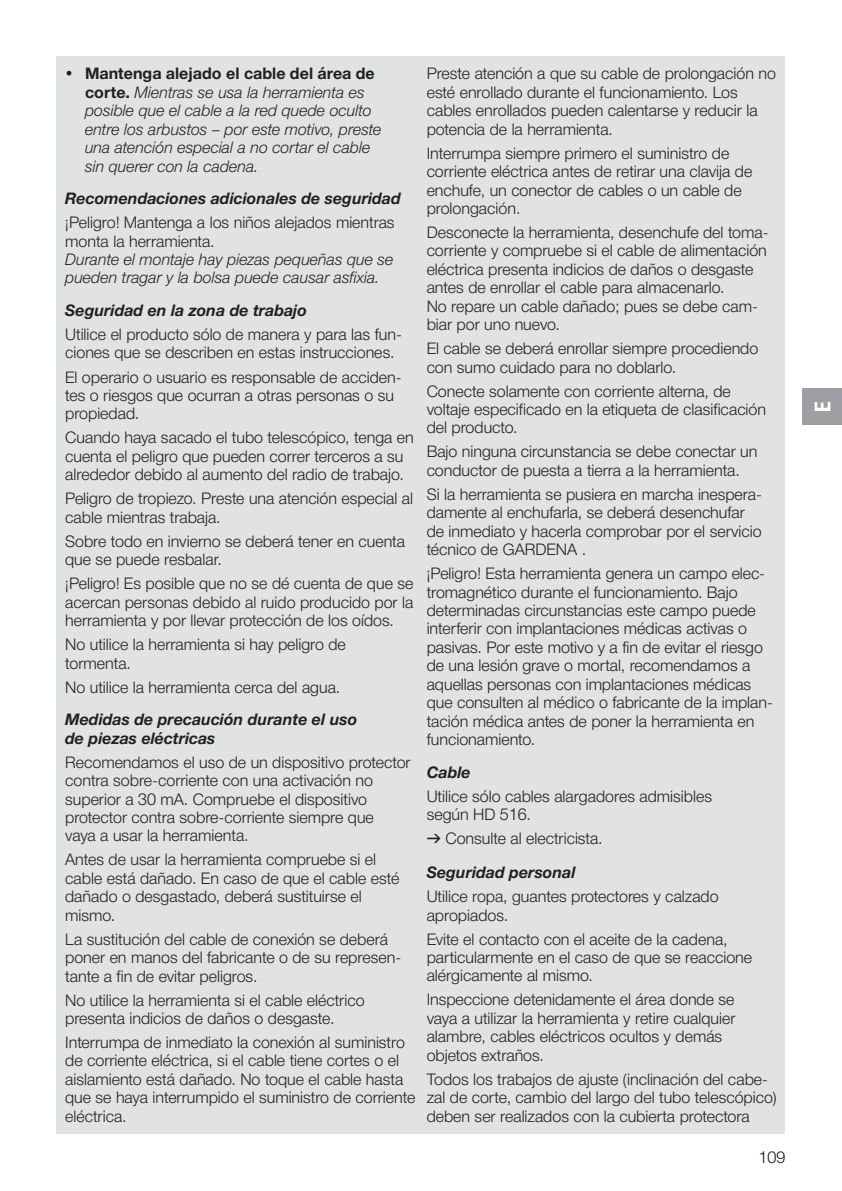
<style>
.page{position:relative;width:842px;height:1191px;background:#fff}
.page>*{position:absolute;margin:0;border:0;box-sizing:border-box;transform-origin:0 0}
.t1{font:700 22px "Gardena Sans Cond";color:#fff}
.t2{font:16px/18.4px "Gardena Sans";color:#231f20}
.t3{font:italic 16px/18.4px "Gardena Sans";color:#231f20}
.t4{font:italic 700 16px/18.4px "Gardena Sans";color:#231f20}
.s1{font-weight:700;font-style:normal}
.s2{font-family:"Formdruck"}
.s3{font-weight:700;font-style:italic}
</style>
<div class="page">
<div style="left:57px;top:57px;width:728px;height:1077px;background:#e1e2e4"></div>
<div style="left:802px;top:388px;width:40px;height:37px;background:#9d9fa2"></div>
<p class="t3" style="left:85px;top:64px;width:298px;text-indent:-20px"><span class="s1">• Mantenga alejado el cable del área de corte.</span> Mientras se usa la herramienta es posible que el cable a la red quede oculto entre los arbustos – por este motivo, preste una atención especial a no cortar el cable sin querer con la cadena.</p>
<p class="t4" style="left:65px;top:188px;width:337px">Recomendaciones adicionales de seguridad</p>
<p class="t2" style="left:65px;top:213px;width:331px">¡Peligro! Mantenga a los niños alejados mientras monta la herramienta.</p>
<p class="t3" style="left:65px;top:249px;width:330px">Durante el montaje hay piezas pequeñas que se pueden tragar y la bolsa puede causar asfixia.</p>
<p class="t4" style="left:65px;top:300px;width:243px">Seguridad en la zona de trabajo</p>
<p class="t2" style="left:65px;top:324px;width:338px">Utilice el producto sólo de manera y para las fun&shy;ciones que se describen en estas instrucciones.</p>
<p class="t2" style="left:65px;top:367px;width:338px">El operario o usuario es responsable de acciden&shy;tes o riesgos que ocurran a otras personas o su propiedad.</p>
<p class="t2" style="left:65px;top:428px;width:350px">Cuando haya sacado el tubo telescópico, tenga en cuenta el peligro que pueden correr terceros a su alrededor debido al aumento del radio de trabajo.</p>
<p class="t2" style="left:65px;top:489px;width:349px">Peligro de tropiezo. Preste una atención especial al cable mientras trabaja.</p>
<p class="t2" style="left:65px;top:531px;width:341px">Sobre todo en invierno se deberá tener en cuenta que se puede resbalar.</p>
<p class="t2" style="left:65px;top:574px;width:350px;text-align:justify">¡Peligro! Es posible que no se dé cuenta de que se acercan personas debido al ruido producido por la herramienta y por llevar protección de los oídos.</p>
<p class="t2" style="left:65px;top:634px;width:282px">No utilice la herramienta si hay peligro de tormenta.</p>
<p class="t2" style="left:65px;top:677px;width:277px">No utilice la herramienta cerca del agua.</p>
<p class="t4" style="left:65px;top:709px;width:294px">Medidas de precaución durante el uso de piezas eléctricas</p>
<p class="t2" style="left:65px;top:752px;width:347px">Recomendamos el uso de un dispositivo protector contra sobre-corriente con una activación no superior a 30 mA. Compruebe el dispositivo protector contra sobre-corriente siempre que<br>vaya a usar la herramienta.</p>
<p class="t2" style="left:65px;top:850px;width:336px">Antes de usar la herramienta compruebe si el cable está dañado. En caso de que el cable esté dañado o desgastado, deberá sustituirse el mismo.</p>
<p class="t2" style="left:65px;top:929px;width:338px">La sustitución del cable de conexión se deberá poner en manos del fabricante o de su represen&shy;tante a fin de evitar peligros.</p>
<p class="t2" style="left:65px;top:990px;width:301px">No utilice la herramienta si el cable eléctrico presenta indicios de daños o desgaste.</p>
<p class="t2" style="left:65px;top:1032px;width:352px">Interrumpa de inmediato la conexión al suministro de corriente eléctrica, si el cable tiene cortes o el aislamiento está dañado. No toque el cable hasta que se haya interrumpido el suministro de corriente eléctrica.</p>
<p class="t2" style="left:427px;top:64px;width:351px">Preste atención a que su cable de prolongación no esté enrollado durante el funcionamiento. Los cables enrollados pueden calentarse y reducir la potencia de la herramienta.</p>
<p class="t2" style="left:427px;top:143px;width:327px">Interrumpa siempre primero el suministro de corriente eléctrica antes de retirar una clavija de enchufe, un conector de cables o un cable de prolongación.</p>
<p class="t2" style="left:427px;top:222px;width:344px">Desconecte la herramienta, desenchufe del toma&shy;corriente y compruebe si el cable de alimentación eléctrica presenta indicios de daños o desgaste antes de enrollar el cable para almacenarlo.<br>No repare un cable dañado; pues se debe cam&shy;biar por uno nuevo.</p>
<p class="t2" style="left:427px;top:338px;width:333px">El cable se deberá enrollar siempre procediendo con sumo cuidado para no doblarlo.</p>
<p class="t2" style="left:427px;top:381px;width:341px">Conecte solamente con corriente alterna, de voltaje especificado en la etiqueta de clasificación del producto.</p>
<p class="t2" style="left:427px;top:442px;width:332px">Bajo ninguna circunstancia se debe conectar un conductor de puesta a tierra a la herramienta.</p>
<p class="t2" style="left:427px;top:484px;width:337px">Si la herramienta se pusiera en marcha inespera&shy;damente al enchufarla, se deberá desenchufar de inmediato y hacerla comprobar por el servicio técnico de GARDENA .</p>
<p class="t2" style="left:427px;top:564px;width:348px">¡Peligro! Esta herramienta genera un campo elec&shy;tromagnético durante el funcionamiento. Bajo determinadas circunstancias este campo puede interferir con implantaciones médicas activas o pasivas. Por este motivo y a fin de evitar el riesgo de una lesión grave o mortal, recomendamos a aquellas personas con implantaciones médicas que consulten al médico o fabricante de la implan&shy;tación médica antes de poner la herramienta en funcionamiento.</p>
<p class="t4" style="left:427px;top:761px;width:46px">Cable</p>
<p class="t2" style="left:427px;top:786px;width:287px">Utilice sólo cables alargadores admisibles según HD 516.</p>
<p class="t2" style="left:427px;top:820px;width:178px;line-height:34px"><span class="s2">v</span> Consulte al electricista.<br><span class="s3">Seguridad personal</span></p>
<p class="t2" style="left:427px;top:886px;width:294px">Utilice ropa, guantes protectores y calzado apropiados.</p>
<p class="t2" style="left:427px;top:929px;width:327px">Evite el contacto con el aceite de la cadena, particularmente en el caso de que se reaccione alérgicamente al mismo.</p>
<p class="t2" style="left:427px;top:990px;width:310px">Inspeccione detenidamente el área donde se vaya a utilizar la herramienta y retire cualquier alambre, cables eléctricos ocultos y demás objetos extraños.</p>
<p class="t2" style="left:427px;top:1069px;width:352px">Todos los trabajos de ajuste (inclinación del cabe&shy;zal de corte, cambio del largo del tubo telescópico) deben ser realizados con la cubierta protectora</p>
<p class="t2" style="left:759px;top:1147px;width:28px">109</p>
<h1 class="t1" style="left:807px;top:412px;width:12px;rotate:-90deg">E</h1>
</div>
